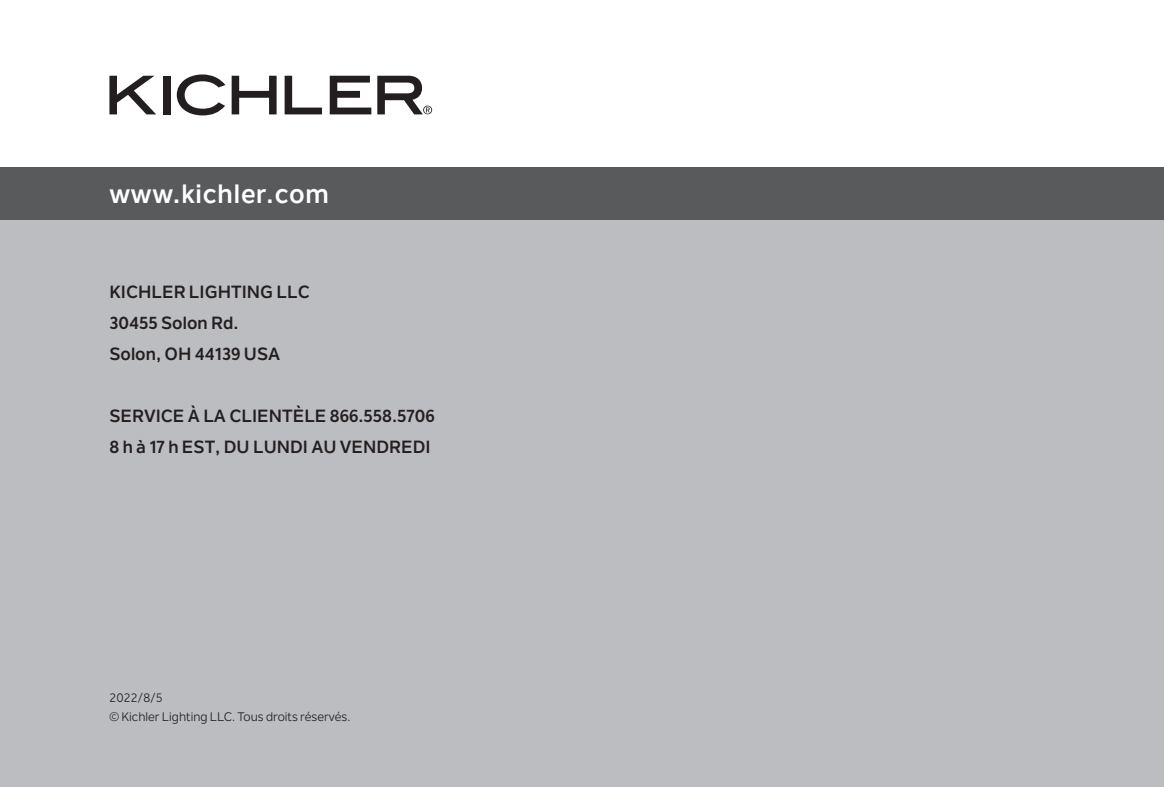
<style>
.page{position:relative;width:1164px;height:787px;background:#fff}
.page>*{position:absolute;margin:0;border:0;box-sizing:border-box;transform-origin:0 0}
.Cover_-_Fan_Name{font:700 26.25px "Nolan Next";letter-spacing:.03em;color:#fff}
.Back_Cover{font:700 17.5px/30.8px "Nolan Next";color:#231f20}
.Master_Pages_-_Page{font:12.25px/18.7px "Nolan Next";color:#231f20}
</style>
<div class="page">
<div style="left:0;top:167px;width:1163px;height:619px;background:#bcbdc0"></div>
<div style="left:0;top:167px;width:1163px;height:53px;background:#585a5b"></div>
<svg style="left:109px;top:76px;width:47px;height:38px"></svg>
<div style="left:163px;top:76px;width:7px;height:38px;background:#231f20"></div>
<svg style="left:177px;top:74px;width:48px;height:41px"></svg>
<svg style="left:231px;top:76px;width:45px;height:38px"></svg>
<svg style="left:284px;top:76px;width:38px;height:38px"></svg>
<svg style="left:330px;top:76px;width:41px;height:38px"></svg>
<svg style="left:377px;top:76px;width:55px;height:38px"></svg>
<p class="Cover_-_Fan_Name" style="left:109px;top:178px;width:221px">www.kichler.com</p>
<p class="Back_Cover" style="left:109px;top:276px;width:202px">KICHLER LIGHTING LLC<br>30455 Solon Rd.<br>Solon, OH 44139 USA</p>
<p class="Back_Cover" style="left:109px;top:400px;width:327px">SERVICE À LA CLIENTÈLE 866.558.5706<br>8 h à 17 h EST, DU LUNDI AU VENDREDI</p>
<p class="Master_Pages_-_Page" style="left:109px;top:688px;width:242px">2022/8/5<br>© Kichler Lighting LLC. Tous droits réservés.</p>
</div>
